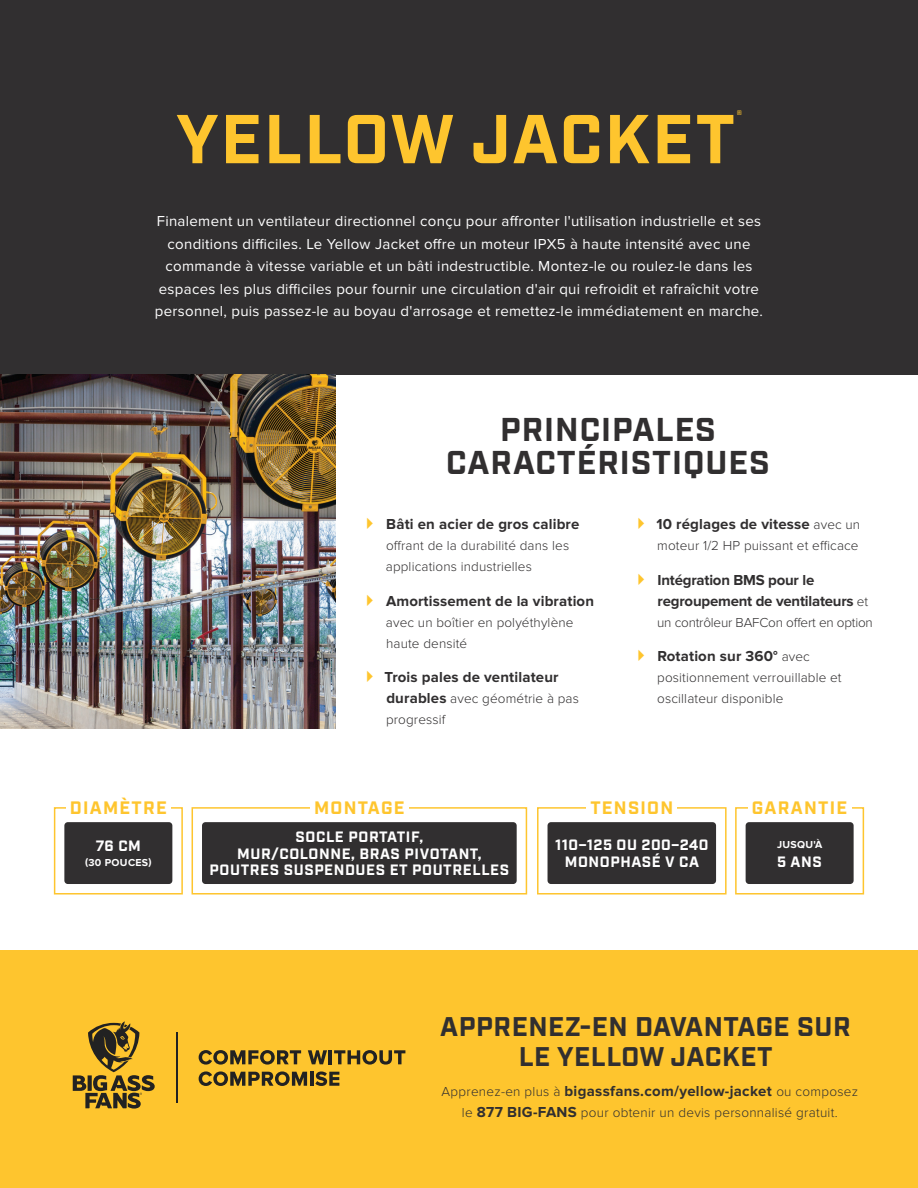
<style>
.page{position:relative;width:918px;height:1188px;background:#fff}
.page>*{position:absolute;margin:0;border:0;box-sizing:border-box;transform-origin:0 0}
.t1{font:700 69px "Industry";letter-spacing:.03em;color:#fec52e}
.t2{font:700 33px/33px "Industry";letter-spacing:.03em;color:#312f30;text-align:center}
.t3{font:700 27px/30px "Industry";letter-spacing:.02em;color:#312f30;text-align:center}
.t4{font:700 18px "Industry";letter-spacing:.07em;color:#fec52e}
.t5{font:15px/22.5px "Proxima Nova";letter-spacing:.02em;color:#fff;text-align:center}
.t6{font:700 15px "Proxima Nova";letter-spacing:.01em;color:#312f30}
.t7{font:700 15px/16.5px "Industry";letter-spacing:.04em;color:#fff;text-align:center}
.t8{font:700 15px/21px "Proxima Nova";letter-spacing:-.015em;color:#312f30}
.t9{font:300 13.5px/21px "Proxima Nova";letter-spacing:.01em;color:#312f30}
.t10{font:300 13.5px "Proxima Nova";letter-spacing:-.015em;color:#312f30}
.t11{font:700 12.3px "Industry";color:#fec52e}
.t12{font:700 10.5px "Proxima Nova";letter-spacing:.03em;color:#fff}
.s1{font-weight:700;font-size:15px}
.s2{font-weight:300;font-size:13.5px}
</style>
<div class="page">
<div style="left:0;top:0;width:918px;height:375px;background:#312f30"></div>
<div style="left:0;top:949px;width:918px;height:239px;background:#fec52e"></div>
<img style="left:0;top:375px;width:335px;height:354px">
<div style="left:64px;top:822px;width:108px;height:62px;background:#312f30;border-radius:3px"></div>
<div style="left:54px;top:807px;width:129px;height:88px;border:2px solid #fec52e"></div>
<div style="left:66px;top:800px;width:105px;height:14px;background:#fff"></div>
<div style="left:202px;top:822px;width:315px;height:62px;background:#312f30;border-radius:3px"></div>
<div style="left:192px;top:807px;width:335px;height:88px;border:2px solid #fec52e"></div>
<div style="left:310px;top:800px;width:99px;height:14px;background:#fff"></div>
<div style="left:746px;top:822px;width:108px;height:62px;background:#312f30;border-radius:3px"></div>
<div style="left:735px;top:807px;width:129px;height:88px;border:2px solid #fec52e"></div>
<div style="left:748px;top:800px;width:103px;height:14px;background:#fff"></div>
<div style="left:548px;top:822px;width:168px;height:62px;background:#312f30;border-radius:3px"></div>
<div style="left:537px;top:807px;width:190px;height:88px;border:2px solid #fec52e"></div>
<div style="left:586px;top:800px;width:91px;height:14px;background:#fff"></div>
<svg style="left:199px;top:1050px;width:102px;height:15px"></svg>
<svg style="left:308px;top:1050px;width:19px;height:14px"></svg>
<hr style="left:329px;top:1050px;width:3px;height:14px;background:#222">
<svg style="left:334px;top:1050px;width:71px;height:15px"></svg>
<svg style="left:199px;top:1071px;width:108px;height:15px"></svg>
<hr style="left:310px;top:1072px;width:3px;height:14px;background:#222">
<svg style="left:315px;top:1071px;width:24px;height:15px"></svg>
<svg style="left:73px;top:1021px;width:82px;height:88px"></svg>
<hr style="left:177px;top:1032px;width:1px;height:70px;background:#222">
<p class="t11" style="left:737px;top:107px;width:7px">®</p>
<h1 class="t1" style="left:176px;top:98px;width:560px">YELLOW JACKET</h1>
<p class="t5" style="left:155px;top:210px;width:610px">Finalement un ventilateur directionnel conçu pour affronter l'utilisation industrielle et ses conditions difficiles. Le Yellow Jacket offre un moteur IPX5 à haute intensité avec une commande à vitesse variable et un bâti indestructible. Montez-le ou roulez-le dans les espaces les plus difficiles pour fournir une circulation d'air qui refroidit et rafraîchit votre personnel, puis passez-le au boyau d'arrosage et remettez-le immédiatement en marche.</p>
<h2 class="t2" style="left:446px;top:415px;width:325px">PRINCIPALES<br>CARACTÉRISTIQUES</h2>
<p class="t4" style="left:70px;top:797px;width:99px">DIAMÈTRE</p>
<p class="t7" style="left:96px;top:838px;width:47px">76 CM</p>
<p class="t12" style="left:85px;top:857px;width:68px">(30 POUCES)</p>
<p class="t6" style="left:386px;top:515px;width:195px">Bâti en acier de gros calibre</p>
<p class="t9" style="left:386px;top:535px;width:185px">offrant de la durabilité dans les applications industrielles</p>
<p class="t6" style="left:386px;top:592px;width:210px">Amortissement de la vibration</p>
<p class="t9" style="left:386px;top:612px;width:189px">avec un boîtier en polyéthylène haute densité</p>
<p class="t6" style="left:384px;top:668px;width:176px">Trois pales de ventilateur</p>
<p class="t9" style="left:386px;top:688px;width:194px"><span class="s1">durables</span> avec géométrie à pas progressif</p>
<p class="t6" style="left:656px;top:515px;width:205px">10 réglages de vitesse <span class="s2">avec un</span></p>
<p class="t9" style="left:657px;top:535px;width:203px">moteur 1/2 HP puissant et efficace</p>
<p class="t8" style="left:658px;top:569px;width:212px">Intégration BMS pour le regroupement de ventilateurs <span class="s2">et</span></p>
<p class="t10" style="left:657px;top:614px;width:217px">un contrôleur BAFCon offert en option</p>
<p class="t6" style="left:658px;top:647px;width:154px">Rotation sur 360° <span class="s2">avec</span></p>
<p class="t9" style="left:657px;top:667px;width:186px">positionnement verrouillable et oscillateur disponible</p>
<p class="t4" style="left:314px;top:797px;width:92px">MONTAGE</p>
<p class="t7" style="left:210px;top:829px;width:301px">SOCLE PORTATIF,<br>MUR/COLONNE, BRAS PIVOTANT,<br>POUTRES SUSPENDUES ET POUTRELLES</p>
<p class="t4" style="left:590px;top:797px;width:84px">TENSION</p>
<p class="t7" style="left:555px;top:838px;width:155px">110–125 OU 200–240<br>MONOPHASÉ V CA</p>
<p class="t4" style="left:752px;top:797px;width:97px">GARANTIE</p>
<p class="t12" style="left:777px;top:838px;width:47px">JUSQU'À</p>
<p class="t7" style="left:777px;top:854px;width:46px">5 ANS</p>
<h3 class="t3" style="left:440px;top:1013px;width:412px">APPRENEZ-EN DAVANTAGE SUR<br>LE YELLOW JACKET</h3>
<p class="t6" style="left:442px;top:1082px;width:418px"><span class="s2">Apprenez-en plus à</span> bigassfans.com/yellow-jacket <span class="s2">ou composez</span></p>
<p class="t9" style="left:462px;top:1102px;width:377px">le <span class="s1">877 BIG-FANS</span> pour obtenir un devis personnalisé gratuit.</p>
</div>
